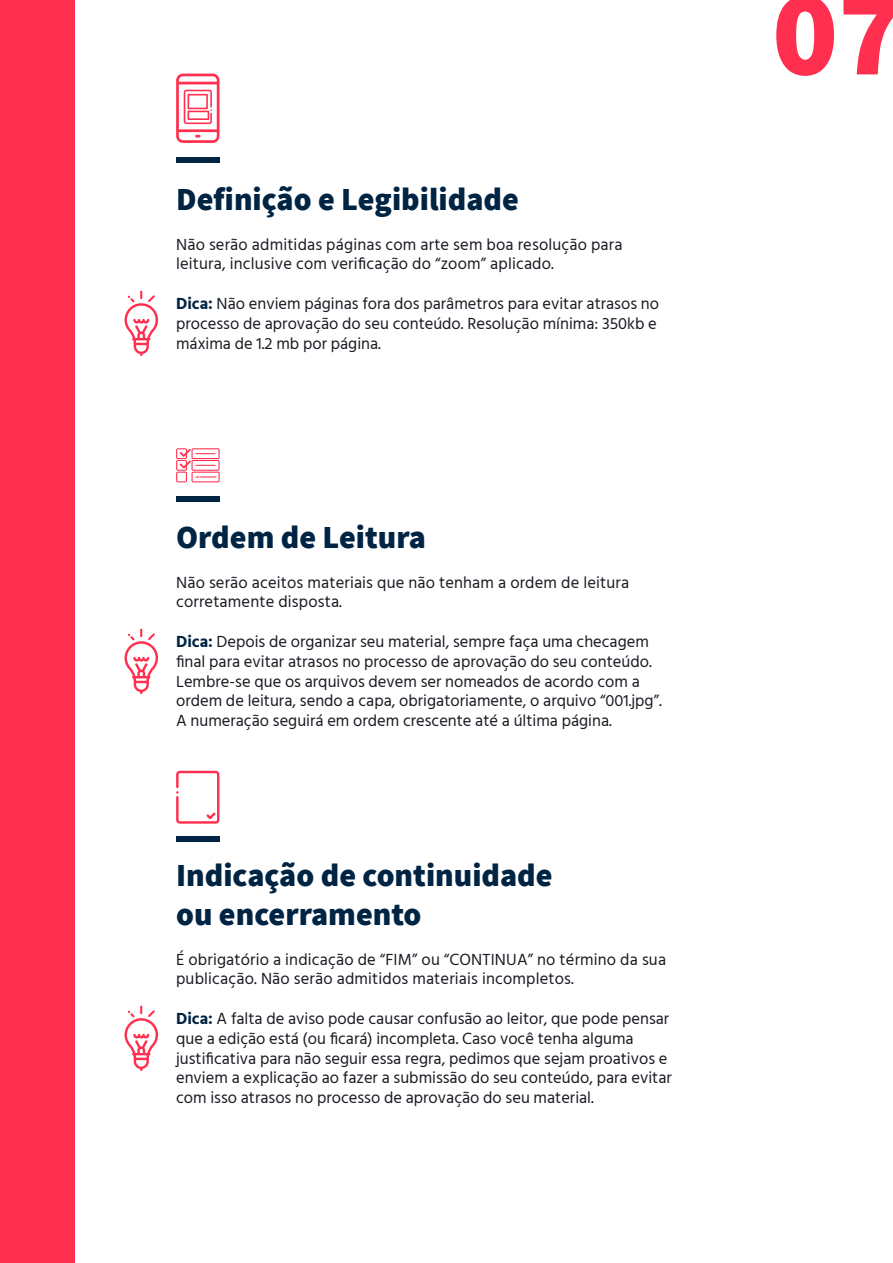
<style>
.page{position:relative;width:893px;height:1263px;background:#fff}
.page>*{position:absolute;margin:0;border:0;box-sizing:border-box;transform-origin:0 0}
.t1{font:800 122.25px "Assistant";color:#ff304f}
.t2{font:800 31.95px/38.4px "Assistant";color:#002443}
.t3{font:16.5px/19.8px "Hind Siliguri";color:#181b22}
.s1{font-weight:700;color:#002443}
</style>
<div class="page">
<div style="left:0;top:0;width:75px;height:1263px;background:#ff304f"></div>
<div style="left:176px;top:157px;width:43px;height:6px;background:#002443"></div>
<div style="left:176px;top:496px;width:43px;height:5px;background:#002443"></div>
<div style="left:176px;top:836px;width:43px;height:5px;background:#002443"></div>
<svg style="left:176px;top:74px;width:43px;height:69px"></svg>
<svg style="left:176px;top:771px;width:43px;height:53px"></svg>
<svg style="left:124px;top:1005px;width:34px;height:66px"></svg>
<svg style="left:124px;top:629px;width:34px;height:65px"></svg>
<svg style="left:124px;top:291px;width:34px;height:65px"></svg>
<svg style="left:176px;top:448px;width:44px;height:34px"></svg>
<p class="t2" style="left:176px;top:179px;width:344px">Definição e Legibilidade</p>
<p class="t3" style="left:176px;top:235px;width:448px">Não serão admitidas páginas com arte sem boa resolução para leitura, inclusive com verificação do “zoom” aplicado.</p>
<p class="t3" style="left:176px;top:295px;width:484px"><span class="s1">Dica:</span> Não enviem páginas fora dos parâmetros para evitar atrasos no processo de aprovação do seu conteúdo. Resolução mínima: 350kb e máxima de 1.2 mb por página.</p>
<p class="t2" style="left:176px;top:517px;width:251px">Ordem de Leitura</p>
<p class="t3" style="left:176px;top:573px;width:454px">Não serão aceitos materiais que não tenham a ordem de leitura corretamente disposta.</p>
<p class="t3" style="left:176px;top:633px;width:487px"><span class="s1">Dica:</span> Depois de organizar seu material, sempre faça uma checagem final para evitar atrasos no processo de aprovação do seu conteúdo.<br>Lembre-se que os arquivos devem ser nomeados de acordo com a ordem de leitura, sendo a capa, obrigatoriamente, o arquivo “001.jpg”.<br>A numeração seguirá em ordem crescente até a última página.</p>
<p class="t2" style="left:176px;top:855px;width:378px">Indicação de continuidade ou encerramento</p>
<p class="t3" style="left:176px;top:950px;width:492px">É obrigatório a indicação de “FIM” ou “CONTINUA” no término da sua publicação. Não serão admitidos materiais incompletos.</p>
<p class="t3" style="left:176px;top:1010px;width:497px"><span class="s1">Dica:</span> A falta de aviso pode causar confusão ao leitor, que pode pensar que a edição está (ou ficará) incompleta. Caso você tenha alguma justificativa para não seguir essa regra, pedimos que sejam proativos e enviem a explicação ao fazer a submissão do seu conteúdo, para evitar com isso atrasos no processo de aprovação do seu material.</p>
<p class="t1" style="left:772px;top:-50px;width:133px">07</p>
</div>
